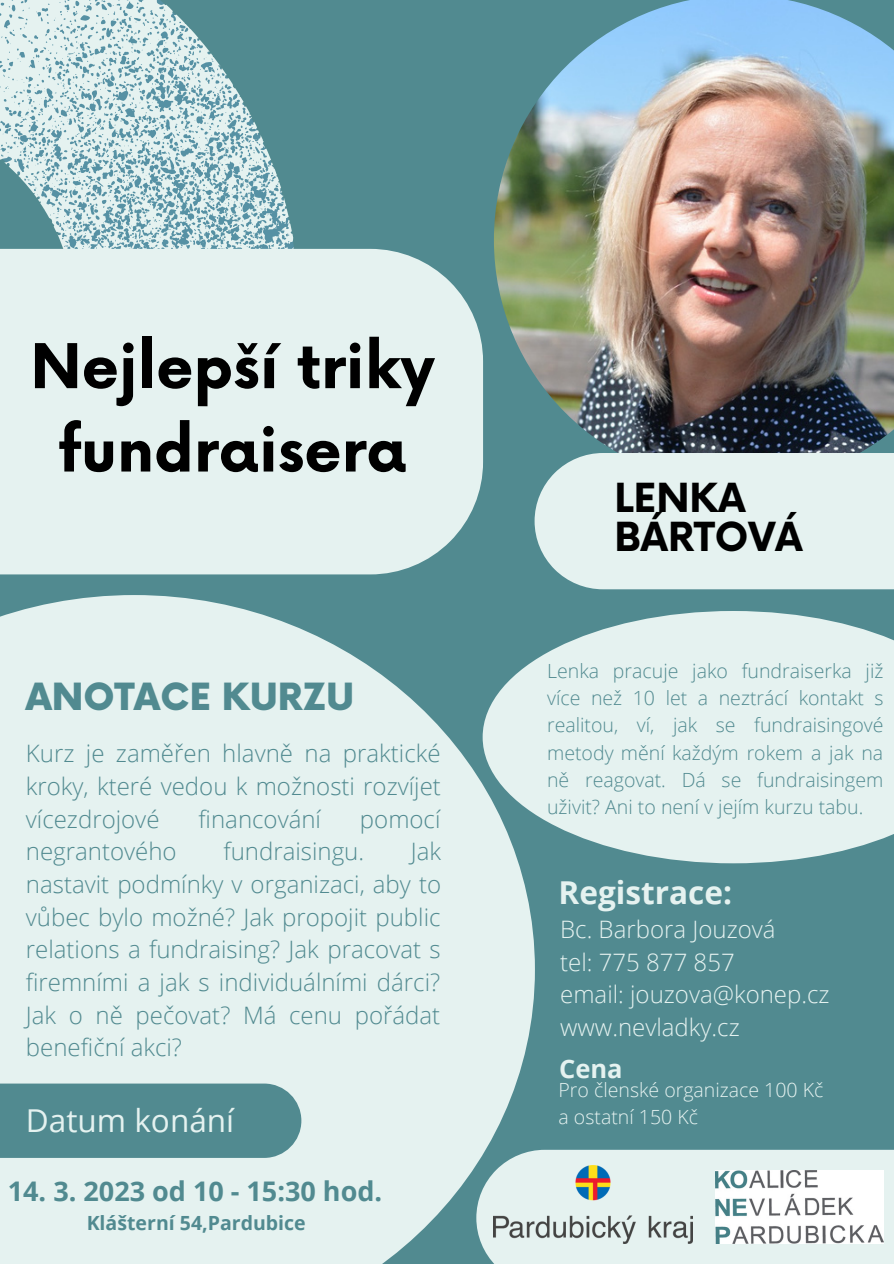
<style>
.page{position:relative;width:894px;height:1264px;background:#fff}
.page>*{position:absolute;margin:0;border:0;box-sizing:border-box;transform-origin:0 0}
.t1{font:700 60px/83.2px "Now";color:#000;text-align:center}
.t2{font:700 39px/38.2px "Now";color:#000}
.t3{font:900 36.45px "Now";color:#518a90}
.t4{font:700 31.5px "Open Sans";color:#e5f2f0}
.t5{font:31.5px "Open Sans";color:#e5f2f0}
.t6{font:700 27px "Open Sans";color:#518a90}
.t7{font:700 25.5px "Open Sans";color:#e5f2f0}
.t8{font:300 24px/32.7px "Open Sans";color:#518a90;text-align:justify}
.t9{font:300 24px/32.7px "Open Sans";color:#e5f2f0}
.t10{font:300 19.5px/27px "Open Sans";color:#518a90;text-align:justify}
.t11{font:300 19.5px/27px "Open Sans";color:#e5f2f0}
.t12{font:700 19.5px "Open Sans";color:#518a90}
</style>
<div class="page">
<div style="left:0;top:0;width:893px;height:1263px;background:#518a90"></div>
<svg style="left:0;top:595px;width:534px;height:668px;background:#d7e8e7"></svg>
<img style="left:494px;top:0;width:399px;height:453px">
<svg style="left:0;top:0;width:299px;height:249px"></svg>
<div style="left:534px;top:453px;width:359px;height:136px;background:#e5f2f0"></div>
<div style="left:0;top:249px;width:483px;height:325px;background:#e5f2f0"></div>
<svg style="left:0;top:1083px;width:301px;height:74px"></svg>
<svg style="left:482px;top:611px;width:411px;height:252px;background:#cfe2e2"></svg>
<svg style="left:476px;top:1149px;width:417px;height:114px;background:#d9e9e8"></svg>
<img style="left:494px;top:1165px;width:198px;height:78px">
<img style="left:715px;top:1170px;width:168px;height:73px">
<h1 class="t1" style="left:31px;top:328px;width:405px">Nejlepší triky fundraisera</h1>
<h3 class="t3" style="left:26px;top:677px;width:330px">ANOTACE KURZU</h3>
<p class="t8" style="left:26px;top:736px;width:416px">Kurz je zaměřen hlavně na praktické kroky, které vedou k možnosti rozvíjet vícezdrojové</p>
<p class="t8" style="left:198px;top:802px;width:124px">financování</p>
<p class="t8" style="left:360px;top:802px;width:82px">pomocí</p>
<p class="t8" style="left:26px;top:834px;width:152px">negrantového</p>
<p class="t8" style="left:223px;top:834px;width:142px">fundraisingu.</p>
<p class="t8" style="left:26px;top:834px;width:417px;text-indent:385px">Jak nastavit podmínky v organizaci, aby to vůbec bylo možné? Jak propojit public relations a fundraising? Jak pracovat s firemními a jak s individuálními dárci?<br>Jak o ně pečovat? Má cenu pořádat benefiční akci?</p>
<h3 class="t5" style="left:26px;top:1098px;width:210px">Datum konání</h3>
<p class="t6" style="left:8px;top:1171px;width:376px">14. 3. 2023 od 10 - 15:30 hod.</p>
<p class="t12" style="left:87px;top:1208px;width:220px">Klášterní 54,Pardubice</p>
<h2 class="t2" style="left:614px;top:481px;width:190px">LENKA<br>BÁRTOVÁ</h2>
<p class="t10" style="left:547px;top:657px;width:338px">Lenka pracuje jako fundraiserka již více než 10 let a neztrácí kontakt s realitou, ví, jak se fundraisingové metody mění každým rokem a jak na ně reagovat. Dá se fundraisingem uživit? Ani to není v jejím kurzu tabu.</p>
<h3 class="t4" style="left:558px;top:870px;width:175px">Registrace:</h3>
<p class="t9" style="left:560px;top:912px;width:271px">Bc. Barbora Jouzová<br>tel: 775 877 857<br>email: jouzova@konep.cz www.nevladky.cz</p>
<p class="t7" style="left:559px;top:1051px;width:65px">Cena</p>
<p class="t11" style="left:558px;top:1075px;width:266px">Pro členské organizace 100 Kč a ostatní 150 Kč</p>
</div>
